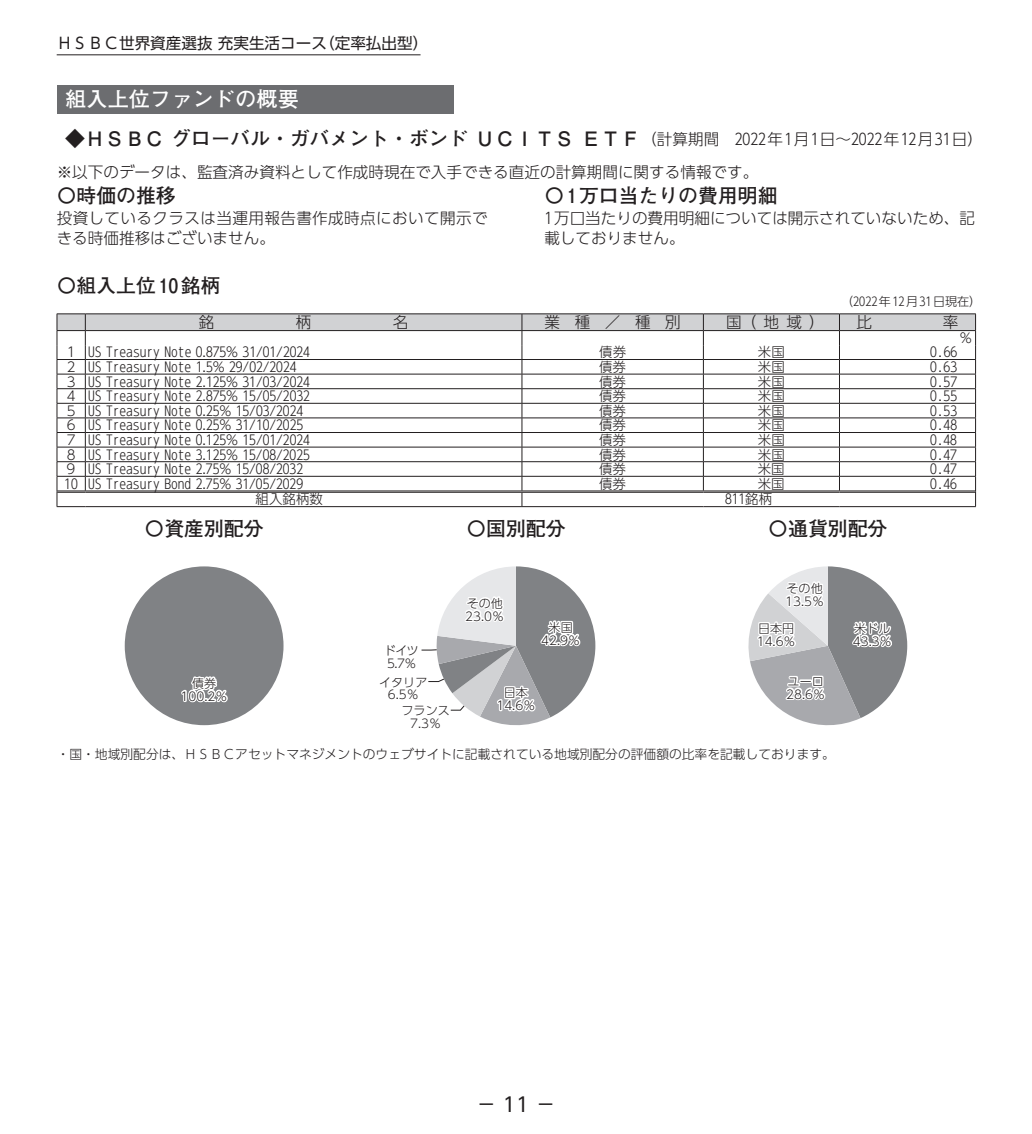
<style>
.page{position:relative;width:1032px;height:1134px;background:#fff}
.page>*{position:absolute;margin:0;border:0;box-sizing:border-box;transform-origin:0 0}
.t1{font:700 21.2px "Futo Go B101 Pro";color:#fff}
.t2{font:700 19.8px "Futo Go B101 Pro";color:#231f20}
.t3{font:19.8px "UD Shin Go Pro";color:#231f20}
.t4{font:300 15.6px/20px "UD Shin Go Pro";color:#231f20}
.t5{font:300 15.6px/20px "UD Shin Go Pro";letter-spacing:.025em;color:#231f20}
.t6{font:15.6px "UD Shin Go Pro";color:#231f20}
.t7{font:300 13.4px "UD Shin Go Pro";color:#231f20}
.t8{font:300 12.8px "UD Shin Go Pro";color:#231f20}
.t9{font:300 12px/12.8px "UD Shin Go Pro";color:#231f20}
.s1{font-family:"UD Shin Go Pro";font-weight:300;font-size:15.6px}
</style>
<div class="page">
<div style="left:57px;top:85px;width:397px;height:28px;background:#6c6d70"></div>
<svg style="left:57px;top:313px;width:919px;height:194px"></svg>
<div style="left:125px;top:566px;width:158px;height:159px;background:#808285;border-radius:50%"></div>
<svg style="left:181px;top:676px;width:47px;height:27px"></svg>
<svg style="left:421px;top:566px;width:174px;height:160px"></svg>
<svg style="left:748px;top:566px;width:159px;height:160px"></svg>
<hr style="left:57px;top:54px;width:363px;height:1px;background:#231f20">
<p class="t6" style="left:57px;top:31px;width:373px">ＨＳＢＣ世界資産選抜 充実生活コース（定率払出型）</p>
<h1 class="t1" style="left:65px;top:82px;width:235px">組入上位ファンドの概要</h1>
<h2 class="t2" style="left:65px;top:123px;width:919px">◆ＨＳＢＣ グローバル・ガバメント・ボンド ＵＣＩＴＳ ＥＴＦ<span class="s1">（計算期間　2022年1月1日～2022年12月31日）</span></h2>
<p class="t4" style="left:57px;top:161px;width:703px">※以下のデータは、監査済み資料として作成時現在で入手できる直近の計算期間に関する情報です。</p>
<h2 class="t2" style="left:57px;top:179px;width:121px">〇時価の推移</h2>
<p class="t5" style="left:57px;top:208px;width:432px">投資しているクラスは当運用報告書作成時点において開示できる時価推移はございません。</p>
<h2 class="t2" style="left:544px;top:179px;width:235px">〇1万口当たりの費用明細</h2>
<p class="t4" style="left:544px;top:208px;width:432px">1万口当たりの費用明細については開示されていないため、記載しておりません。</p>
<h2 class="t2" style="left:57px;top:270px;width:165px">〇組入上位10銘柄</h2>
<p class="t9" style="left:841px;top:295px;width:142px">（2022年12月31日現在）</p>
<p class="t4" style="left:199px;top:312px;width:17px">銘</p>
<p class="t4" style="left:296px;top:312px;width:17px">柄</p>
<p class="t4" style="left:393px;top:312px;width:17px">名</p>
<p class="t4" style="left:545px;top:312px;width:138px">業種／種別</p>
<p class="t4" style="left:726px;top:312px;width:100px">国（地域）</p>
<p class="t4" style="left:856px;top:312px;width:17px">比</p>
<p class="t4" style="left:943px;top:312px;width:17px">率</p>
<p class="t7" style="left:959px;top:327px;width:15px">％</p>
<p class="t7" style="left:64px;top:341px;width:247px">1 US Treasury Note 0.875% 31/01/2024</p>
<p class="t7" style="left:599px;top:341px;width:28px">債券</p>
<p class="t7" style="left:758px;top:341px;width:28px">米国</p>
<p class="t7" style="left:930px;top:341px;width:28px">0.66</p>
<p class="t7" style="left:64px;top:356px;width:234px">2 US Treasury Note 1.5% 29/02/2024</p>
<p class="t7" style="left:599px;top:356px;width:28px">債券</p>
<p class="t7" style="left:758px;top:356px;width:28px">米国</p>
<p class="t7" style="left:930px;top:356px;width:28px">0.63</p>
<p class="t7" style="left:64px;top:371px;width:247px">3 US Treasury Note 2.125% 31/03/2024</p>
<p class="t7" style="left:599px;top:371px;width:28px">債券</p>
<p class="t7" style="left:758px;top:371px;width:28px">米国</p>
<p class="t7" style="left:930px;top:371px;width:28px">0.57</p>
<p class="t7" style="left:64px;top:385px;width:247px">4 US Treasury Note 2.875% 15/05/2032</p>
<p class="t7" style="left:599px;top:385px;width:28px">債券</p>
<p class="t7" style="left:758px;top:385px;width:28px">米国</p>
<p class="t7" style="left:930px;top:385px;width:28px">0.55</p>
<p class="t7" style="left:64px;top:400px;width:240px">5 US Treasury Note 0.25% 15/03/2024</p>
<p class="t7" style="left:599px;top:400px;width:28px">債券</p>
<p class="t7" style="left:758px;top:400px;width:28px">米国</p>
<p class="t7" style="left:930px;top:400px;width:28px">0.53</p>
<p class="t7" style="left:64px;top:414px;width:240px">6 US Treasury Note 0.25% 31/10/2025</p>
<p class="t7" style="left:599px;top:414px;width:28px">債券</p>
<p class="t7" style="left:758px;top:414px;width:28px">米国</p>
<p class="t7" style="left:930px;top:414px;width:28px">0.48</p>
<p class="t7" style="left:64px;top:429px;width:247px">7 US Treasury Note 0.125% 15/01/2024</p>
<p class="t7" style="left:599px;top:429px;width:28px">債券</p>
<p class="t7" style="left:758px;top:429px;width:28px">米国</p>
<p class="t7" style="left:930px;top:429px;width:28px">0.48</p>
<p class="t7" style="left:64px;top:444px;width:247px">8 US Treasury Note 3.125% 15/08/2025</p>
<p class="t7" style="left:599px;top:444px;width:28px">債券</p>
<p class="t7" style="left:758px;top:444px;width:28px">米国</p>
<p class="t7" style="left:930px;top:444px;width:28px">0.47</p>
<p class="t7" style="left:64px;top:458px;width:240px">9 US Treasury Note 2.75% 15/08/2032</p>
<p class="t7" style="left:599px;top:458px;width:28px">債券</p>
<p class="t7" style="left:758px;top:458px;width:28px">米国</p>
<p class="t7" style="left:930px;top:458px;width:28px">0.47</p>
<p class="t7" style="left:64px;top:473px;width:240px">10 US Treasury Bond 2.75% 31/05/2029</p>
<p class="t7" style="left:599px;top:473px;width:28px">債券</p>
<p class="t7" style="left:758px;top:473px;width:28px">米国</p>
<p class="t7" style="left:930px;top:473px;width:28px">0.46</p>
<p class="t7" style="left:256px;top:488px;width:69px">組入銘柄数</p>
<p class="t7" style="left:725px;top:488px;width:49px">811銘柄</p>
<h2 class="t2" style="left:145px;top:512px;width:121px">〇資産別配分</h2>
<h2 class="t2" style="left:768px;top:512px;width:121px">〇通貨別配分</h2>
<h2 class="t2" style="left:466px;top:512px;width:101px">〇国別配分</h2>
<p class="t9" style="left:181px;top:676px;width:48px;text-align:center">債券<br>100.2％</p>
<p class="t9" style="left:384px;top:644px;width:36px">ドイツ<br>5.7％</p>
<p class="t9" style="left:379px;top:675px;width:50px;text-align:center">イタリア<br>6.5％</p>
<p class="t9" style="left:402px;top:704px;width:50px;text-align:center">フランス<br>7.3％</p>
<p class="t9" style="left:465px;top:596px;width:40px">その他<br>23.0％</p>
<p class="t9" style="left:541px;top:620px;width:40px;text-align:center">米国<br>42.9％</p>
<p class="t9" style="left:496px;top:686px;width:40px;text-align:center">日本<br>14.6％</p>
<p class="t9" style="left:785px;top:581px;width:40px">その他<br>13.5％</p>
<p class="t9" style="left:757px;top:621px;width:40px">日本円<br>14.6％</p>
<p class="t9" style="left:786px;top:674px;width:40px">ユーロ<br>28.6％</p>
<p class="t8" style="left:57px;top:744px;width:780px">・ 国・地域別配分は、ＨＳＢＣアセットマネジメントのウェブサイトに記載されている地域別配分の評価額の比率を記載しております。</p>
<p class="t9" style="left:853px;top:621px;width:40px">米ドル<br>43.3％</p>
<h2 class="t3" style="left:476px;top:1088px;width:81px">－ 11 －</h2>
</div>
